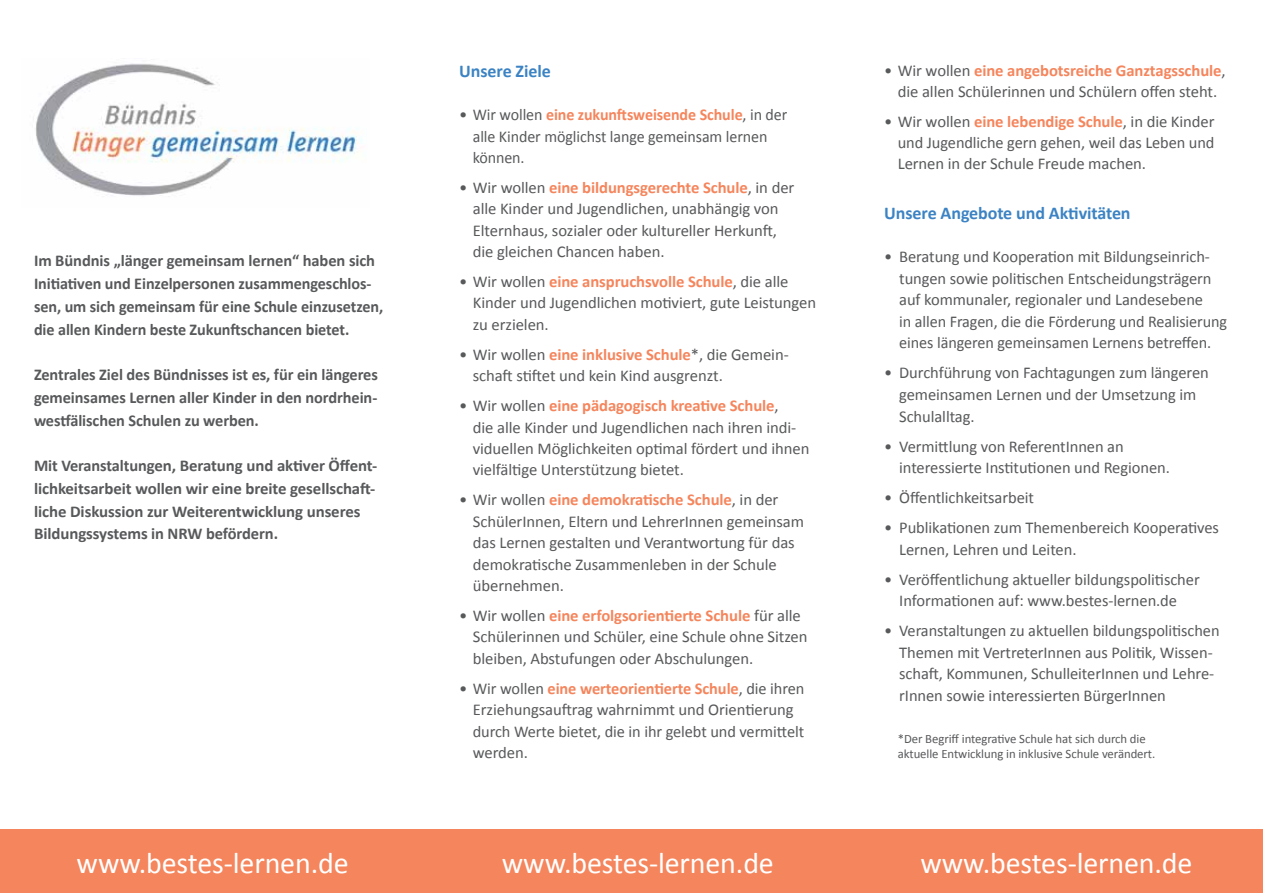
<style>
.page{position:relative;width:1263px;height:893px;background:#fff}
.page>*{position:absolute;margin:0;border:0;box-sizing:border-box;transform-origin:0 0}
.t1{font:30px "Calibri";letter-spacing:-.005em;color:#fff}
.t2{font:700 18px "Calibri";letter-spacing:-.005em;color:#3c83c4}
.t3{font:16.5px/21.5px "Calibri";letter-spacing:-.005em;color:#58595b}
.t4{font:700 16.5px/22.8px "Calibri";letter-spacing:-.005em;color:#58595b}
.t5{font:12.75px/15.3px "Calibri";letter-spacing:-.005em;color:#58595b}
.s1{font-weight:700;color:#f5855c}
</style>
<div class="page">
<div style="left:0;top:829px;width:1263px;height:64px;background:#f5855c"></div>
<img style="left:35px;top:63px;width:327px;height:133px">
<p class="t4" style="left:34px;top:250px;width:351px">Im Bündnis „länger gemeinsam lernen“ haben sich Initiativen und Einzelpersonen zusammengeschlos&shy;sen, um sich gemeinsam für eine Schule einzusetzen, die allen Kindern beste Zukunftschancen bietet.</p>
<p class="t4" style="left:34px;top:363px;width:345px;text-align:justify">Zentrales Ziel des Bündnisses ist es, für ein längeres gemeinsames Lernen aller Kinder in den nordrhein&shy;westfälischen Schulen zu werben.</p>
<p class="t4" style="left:34px;top:454px;width:345px">Mit Veranstaltungen, Beratung und aktiver Öffent&shy;lichkeitsarbeit wollen wir eine breite gesellschaft&shy;liche Diskussion zur Weiterentwicklung unseres Bildungssystems in NRW befördern.</p>
<p class="t2" style="left:459px;top:60px;width:93px">Unsere Ziele</p>
<p class="t3" style="left:473px;top:104px;width:316px;text-indent:-14px">• Wir wollen <span class="s1">eine zukunftsweisende Schule</span>, in der alle Kinder möglichst lange gemeinsam lernen können.</p>
<p class="t3" style="left:473px;top:177px;width:323px;text-indent:-14px">• Wir wollen <span class="s1">eine bildungsgerechte Schule</span>, in der alle Kinder und Jugendlichen, unabhängig von Elternhaus, sozialer oder kultureller Herkunft, die gleichen Chancen haben.</p>
<p class="t3" style="left:473px;top:271px;width:345px;text-indent:-14px">• Wir wollen <span class="s1">eine anspruchsvolle Schule</span>, die alle<br>Kinder und Jugendlichen motiviert, gute Leistungen zu erzielen.</p>
<p class="t3" style="left:473px;top:344px;width:317px;text-indent:-14px">• Wir wollen <span class="s1">eine inklusive Schule</span>*, die Gemein&shy;schaft stiftet und kein Kind ausgrenzt.</p>
<p class="t3" style="left:473px;top:395px;width:338px;text-indent:-14px">• Wir wollen <span class="s1">eine pädagogisch kreative Schule</span>,<br>die alle Kinder und Jugendlichen nach ihren indi&shy;viduellen Möglichkeiten optimal fördert und ihnen vielfältige Unterstützung bietet.</p>
<p class="t3" style="left:473px;top:489px;width:333px;text-indent:-14px">• Wir wollen <span class="s1">eine demokratische Schule</span>, in der SchülerInnen, Eltern und LehrerInnen gemeinsam das Lernen gestalten und Verantwortung für das demokratische Zusammenleben in der Schule übernehmen.</p>
<p class="t3" style="left:473px;top:605px;width:336px;text-indent:-14px">• Wir wollen <span class="s1">eine erfolgsorientierte Schule</span> für alle<br>Schülerinnen und Schüler, eine Schule ohne Sitzen bleiben, Abstufungen oder Abschulungen.</p>
<p class="t3" style="left:473px;top:678px;width:333px;text-indent:-13px">• Wir wollen <span class="s1">eine werteorientierte Schule</span>, die ihren Erziehungsauftrag wahrnimmt und Orientierung durch Werte bietet, die in ihr gelebt und vermittelt werden.</p>
<p class="t3" style="left:884px;top:60px;width:343px;line-height:21px;text-align:center">• Wir wollen <span class="s1">eine angebotsreiche Ganztagsschule</span>, die allen Schülerinnen und Schülern offen steht.</p>
<p class="t3" style="left:898px;top:111px;width:318px;line-height:21px;text-align:justify;text-indent:-14px">• Wir wollen <span class="s1">eine lebendige Schule</span>, in die Kinder und Jugendliche gern gehen, weil das Leben und Lernen in der Schule Freude machen.</p>
<p class="t2" style="left:884px;top:202px;width:248px">Unsere Angebote und Aktivitäten</p>
<p class="t3" style="left:899px;top:246px;width:329px;text-indent:-15px">• Beratung und Kooperation mit Bildungseinrich&shy;tungen sowie politischen Entscheidungsträgern auf kommunaler, regionaler und Landesebene<br>in allen Fragen, die die Förderung und Realisierung eines längeren gemeinsamen Lernens betreffen.</p>
<p class="t3" style="left:899px;top:362px;width:311px;text-indent:-15px">• Durchführung von Fachtagungen zum längeren gemeinsamen Lernen und der Umsetzung im<br>Schulalltag.</p>
<p class="t3" style="left:899px;top:435px;width:272px;text-indent:-15px">• Vermittlung von ReferentInnen an interessierte Institutionen und Regionen.</p>
<p class="t3" style="left:884px;top:487px;width:151px">• Öffentlichkeitsarbeit</p>
<p class="t3" style="left:899px;top:517px;width:321px;text-indent:-15px">• Publikationen zum Themenbereich Kooperatives<br>Lernen, Lehren und Leiten.</p>
<p class="t3" style="left:884px;top:568px;width:317px;text-align:center">• Veröffentlichung aktueller bildungspolitischer<br>Informationen auf: www.bestes-lernen.de</p>
<p class="t3" style="left:899px;top:620px;width:322px;text-indent:-15px">• Veranstaltungen zu aktuellen bildungspolitischen Themen mit VertreterInnen aus Politik, Wissen&shy;schaft, Kommunen, SchulleiterInnen und Lehre&shy;rInnen sowie interessierten BürgerInnen</p>
<p class="t5" style="left:898px;top:731px;width:259px">*Der Begriff integrative Schule hat sich durch die aktuelle Entwicklung in inklusive Schule verändert.</p>
<h1 class="t1" style="left:77px;top:844px;width:273px">www.bestes-lernen.de</h1>
<h1 class="t1" style="left:502px;top:844px;width:273px">www.bestes-lernen.de</h1>
<h1 class="t1" style="left:920px;top:844px;width:273px">www.bestes-lernen.de</h1>
</div>
